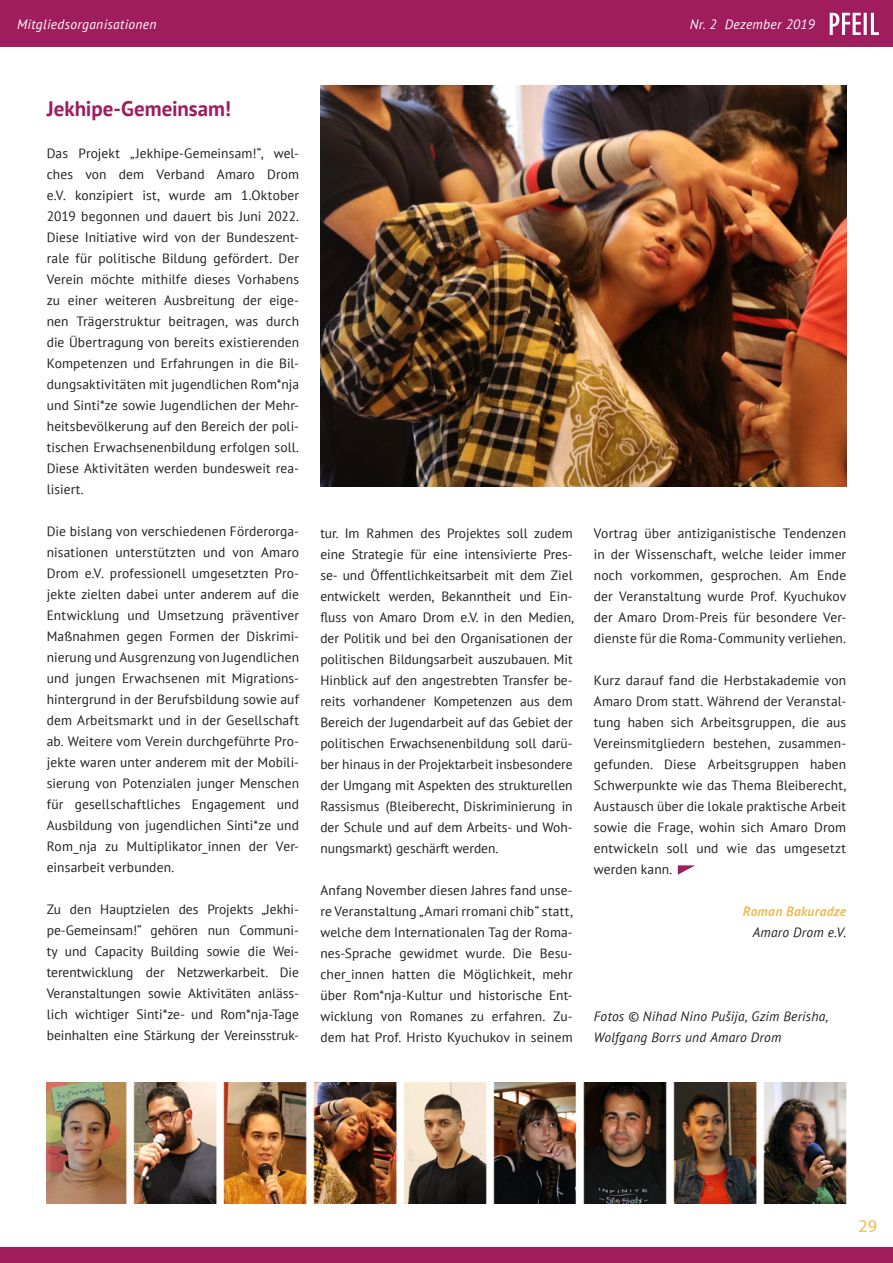
<style>
.page{position:relative;width:893px;height:1263px;background:#fff}
.page>*{position:absolute;margin:0;border:0;box-sizing:border-box;transform-origin:0 0}
.t1{font:700 21px "PT Sans";letter-spacing:-.005em;color:#9f1d5c}
.t2{font:18px "Myriad Pro";color:#edbe54}
.t3{font:13.5px/21px "PT Sans";letter-spacing:.01em;color:#231f20;text-align:justify}
.t4{font:italic 13.5px/21px "PT Sans";letter-spacing:.02em;color:#231f20}
.t5{font:italic 13.5px "PT Sans";letter-spacing:.025em;color:#fff}
.t6{font:italic 700 13.5px "PT Sans";letter-spacing:.02em;color:#edbe54}
</style>
<div class="page">
<div style="left:0;top:0;width:893px;height:47px;background:#9f1d5c"></div>
<div style="left:0;top:1247px;width:893px;height:16px;background:#9f1d5c"></div>
<svg style="left:830px;top:13px;width:49px;height:22px"></svg>
<img style="left:47px;top:1082px;width:799px;height:121px">
<img style="left:320px;top:85px;width:526px;height:402px">
<svg style="left:678px;top:865px;width:17px;height:10px"></svg>
<p class="t5" style="left:17px;top:17px;width:141px">Mitgliedsorganisationen</p>
<p class="t5" style="left:690px;top:17px;width:127px">Nr. 2 Dezember 2019</p>
<h1 class="t1" style="left:47px;top:97px;width:186px">Jekhipe-Gemeinsam!</h1>
<p class="t3" style="left:47px;top:143px;width:254px">Das Projekt „Jekhipe-Gemeinsam!“, wel&shy;ches von dem Verband Amaro Drom e.V. konzipiert ist, wurde am 1.Oktober 2019 begonnen und dauert bis Juni 2022.<br>Diese Initiative wird von der Bundeszent&shy;rale für politische Bildung gefördert. Der Verein möchte mithilfe dieses Vorhabens zu einer weiteren Ausbreitung der eige&shy;nen Trägerstruktur beitragen, was durch die Übertragung von bereits existierenden Kompetenzen und Erfahrungen in die Bil&shy;dungsaktivitäten mit jugendlichen Rom*nja und Sinti*ze sowie Jugendlichen der Mehr&shy;heitsbevölkerung auf den Bereich der poli&shy;tischen Erwachsenenbildung erfolgen soll.<br>Diese Aktivitäten werden bundesweit rea&shy;lisiert.</p>
<p class="t3" style="left:47px;top:521px;width:254px">Die bislang von verschiedenen Förderorga&shy;nisationen unterstützten und von Amaro Drom e.V. professionell umgesetzten Pro&shy;jekte zielten dabei unter anderem auf die Entwicklung und Umsetzung präventiver Maßnahmen gegen Formen der Diskrimi&shy;nierung und Ausgrenzung von Jugendlichen und jungen Erwachsenen mit Migrations&shy;hintergrund in der Berufsbildung sowie auf dem Arbeitsmarkt und in der Gesellschaft ab. Weitere vom Verein durchgeführte Pro&shy;jekte waren unter anderem mit der Mobili&shy;sierung von Potenzialen junger Menschen für gesellschaftliches Engagement und Ausbildung von jugendlichen Sinti*ze und Rom_nja zu Multiplikator_innen der Ver&shy;einsarbeit verbunden.</p>
<p class="t3" style="left:47px;top:899px;width:254px">Zu den Hauptzielen des Projekts „Jekhi&shy;pe-Gemeinsam!“ gehören nun Communi&shy;ty und Capacity Building sowie die Wei&shy;terentwicklung der Netzwerkarbeit. Die Veranstaltungen sowie Aktivitäten anläss&shy;lich wichtiger Sinti*ze- und Rom*nja-Tage beinhalten eine Stärkung der Vereinsstruk-</p>
<p class="t3" style="left:320px;top:523px;width:255px">tur. Im Rahmen des Projektes soll zudem eine Strategie für eine intensivierte Pres&shy;se- und Öffentlichkeitsarbeit mit dem Ziel entwickelt werden, Bekanntheit und Ein&shy;fluss von Amaro Drom e.V. in den Medien, der Politik und bei den Organisationen der politischen Bildungsarbeit auszubauen. Mit Hinblick auf den angestrebten Transfer be&shy;reits vorhandener Kompetenzen aus dem Bereich der Jugendarbeit auf das Gebiet der politischen Erwachsenenbildung soll darü&shy;ber hinaus in der Projektarbeit insbesondere der Umgang mit Aspekten des strukturellen Rassismus (Bleiberecht, Diskriminierung in der Schule und auf dem Arbeits- und Woh&shy;nungsmarkt) geschärft werden.</p>
<p class="t3" style="left:320px;top:880px;width:254px">Anfang November diesen Jahres fand unse&shy;re Veranstaltung „Amari rromani chib“ statt, welche dem Internationalen Tag der Roma&shy;nes-Sprache gewidmet wurde. Die Besu&shy;cher_innen hatten die Möglichkeit, mehr über Rom*nja-Kultur und historische Ent&shy;wicklung von Romanes zu erfahren. Zu&shy;dem hat Prof. Hristo Kyuchukov in seinem</p>
<p class="t3" style="left:594px;top:523px;width:254px">Vortrag über antiziganistische Tendenzen in der Wissenschaft, welche leider immer noch vorkommen, gesprochen. Am Ende der Veranstaltung wurde Prof. Kyuchukov der Amaro Drom-Preis für besondere Ver&shy;dienste für die Roma-Community verliehen.</p>
<p class="t3" style="left:594px;top:670px;width:254px">Kurz darauf fand die Herbstakademie von Amaro Drom statt. Während der Veranstal&shy;tung haben sich Arbeitsgruppen, die aus Vereinsmitgliedern bestehen, zusammen&shy;gefunden. Diese Arbeitsgruppen haben Schwerpunkte wie das Thema Bleiberecht, Austausch über die lokale praktische Arbeit sowie die Frage, wohin sich Amaro Drom entwickeln soll und wie das umgesetzt werden kann.</p>
<p class="t6" style="left:743px;top:904px;width:105px">Roman Bakuradze</p>
<p class="t4" style="left:753px;top:922px;width:95px">Amaro Drom e.V.</p>
<p class="t4" style="left:594px;top:1006px;width:236px">Fotos © Nihad Nino Pušija, Gzim Berisha,<br>Wolfgang Borrs und Amaro Drom</p>
<h2 class="t2" style="left:859px;top:1215px;width:20px">29</h2>
</div>
